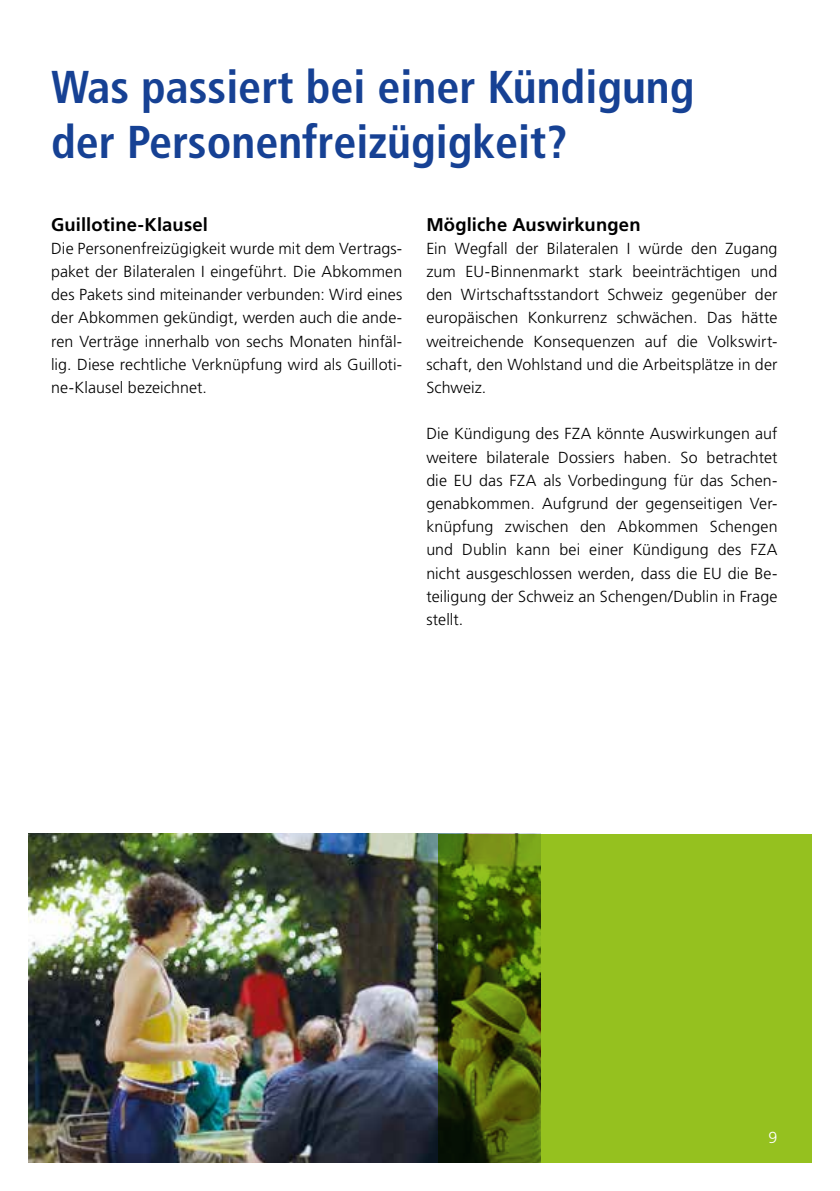
<style>
.page{position:relative;width:840px;height:1191px;background:#fff}
.page>*{position:absolute;margin:0;border:0;box-sizing:border-box;transform-origin:0 0}
.t1{font:700 condensed 46px/55.2px "Frutiger LT Pro";color:#164194}
.t2{font:700 18.4px "Frutiger LT Pro";letter-spacing:.01em;color:#000}
.t3{font:300 16px/23.2px "Frutiger LT Pro";letter-spacing:.005em;color:#000;text-align:justify}
.t4{font:300 16px "Frutiger LT Pro";color:#fff}
</style>
<div class="page">
<img style="left:28px;top:833px;width:409px;height:329px">
<svg style="left:437px;top:833px;width:374px;height:329px;background:#7fa41a"></svg>
<h1 class="t1" style="left:51px;top:59px;width:644px">Was passiert bei einer Kündigung der Personenfreizügigkeit?</h1>
<p class="t2" style="left:51px;top:213px;width:158px">Guillotine-Klausel</p>
<p class="t3" style="left:51px;top:237px;width:352px">Die Personenfreizügigkeit wurde mit dem Vertrags&shy;paket der Bilateralen I eingeführt. Die Abkommen des Pakets sind miteinander verbunden: Wird eines der Abkommen gekündigt, werden auch die ande&shy;ren Verträge innerhalb von sechs Monaten hinfäl&shy;lig. Diese rechtliche Verknüpfung wird als Guilloti&shy;ne-Klausel bezeichnet.</p>
<p class="t2" style="left:426px;top:213px;width:216px">Mögliche Auswirkungen</p>
<p class="t3" style="left:426px;top:237px;width:352px">Ein Wegfall der Bilateralen I würde den Zugang zum EU-Binnenmarkt stark beeinträchtigen und den Wirtschaftsstandort Schweiz gegenüber der europäischen Konkurrenz schwächen. Das hätte weitreichende Konsequenzen auf die Volkswirt&shy;schaft, den Wohlstand und die Arbeitsplätze in der Schweiz.</p>
<p class="t3" style="left:426px;top:422px;width:352px">Die Kündigung des FZA könnte Auswirkungen auf weitere bilaterale Dossiers haben. So betrachtet die EU das FZA als Vorbedingung für das Schen&shy;genabkommen. Aufgrund der gegenseitigen Ver&shy;knüpfung zwischen den Abkommen Schengen und Dublin kann bei einer Kündigung des FZA nicht ausgeschlossen werden, dass die EU die Be&shy;teiligung der Schweiz an Schengen/Dublin in Frage stellt.</p>
<p class="t4" style="left:768px;top:1127px;width:10px">9</p>
</div>
